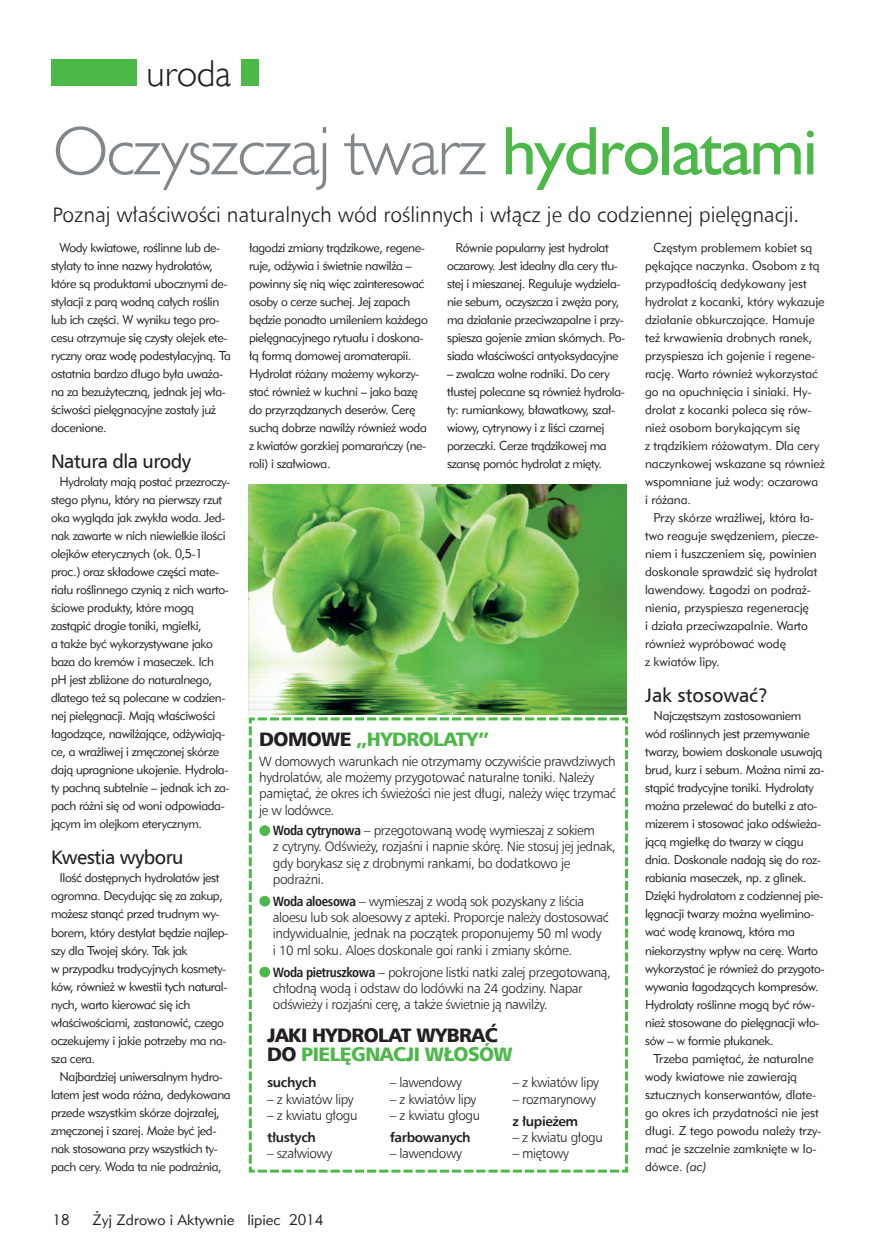
<style>
.page{position:relative;width:872px;height:1255px;background:#fff}
.page>*{position:absolute;margin:0;border:0;box-sizing:border-box;transform-origin:0 0}
.t1{font:69px "Humanst 521 Lt EU";letter-spacing:-.02em;color:#81868a}
.t2{font:37.5px "Humanst 521 Lt EU";color:#231f20}
.t3{font:21px "Humnst 777 Lt EU";color:#231f20}
.t4{font:19.5px/19.5px "Humnst 777 Blk EU";letter-spacing:-.03em;color:#231f20}
.t5{font:19.5px "Humnst 777 EU";letter-spacing:-.03em;color:#231f20}
.t6{font:19.5px "Humnst 777 Blk EU";letter-spacing:-.03em;color:#4cb848}
.t7{font:19.5px "Humnst 777 EU";letter-spacing:-.005em;color:#231f20}
.t8{font:15px "Geometric 415 Lt EU";color:#231f20}
.t9{font:13.5px/16.2px "Humnst 777 Lt EU";letter-spacing:-.03em;color:#231f20}
.t10{font:700 13.5px "Humnst 777 EU";letter-spacing:-.03em;color:#231f20}
.t11{font:12.75px/18px "Geometric 415 Lt EU";letter-spacing:-.03em;color:#231f20}
.t12{font:12.75px/18px "Geometric 415 Lt EU";letter-spacing:-.005em;color:#231f20}
.s1{font-family:"Humanst 521 EU";color:#4cb848}
.s2{color:#231f20}
.s3{color:#4cb848}
.s4{font-family:"Humnst 777 Cn EU";font-weight:700}
.s5{font-style:italic}
</style>
<div class="page">
<div style="left:51px;top:59px;width:85px;height:27px;background:#4cb848"></div>
<div style="left:241px;top:59px;width:17px;height:27px;background:#4cb848"></div>
<svg style="left:248px;top:717px;width:381px;height:456px"></svg>
<img style="left:249px;top:485px;width:377px;height:229px">
<h2 class="t2" style="left:147px;top:50px;width:86px">uroda</h2>
<h1 class="t1" style="left:53px;top:108px;width:766px">Oczyszczaj twarz <span class="s1">hydrolatami</span></h1>
<h3 class="t3" style="left:53px;top:202px;width:748px">Poznaj właściwości naturalnych wód roślinnych i włącz je do codziennej pielęgnacji.</h3>
<p class="t11" style="left:51px;top:238px;width:181px;text-indent:9px">Wody kwiatowe, roślinne lub de&shy;stylaty to inne nazwy hydrolatów, które są produktami ubocznymi de&shy;stylacji z parą wodną całych roślin lub ich części. W wyniku tego pro&shy;cesu otrzymuje się czysty olejek ete&shy;ryczny oraz wodę podestylacyjną. Ta ostatnia bardzo długo była uważa&shy;na za bezużyteczną, jednak jej wła&shy;ściwości pielęgnacyjne zostały już docenione.</p>
<h3 class="t5" style="left:51px;top:449px;width:141px">Natura dla urody</h3>
<p class="t11" style="left:51px;top:472px;width:181px;text-indent:9px">Hydrolaty mają postać przezroczy&shy;stego płynu, który na pierwszy rzut oka wygląda jak zwykła woda. Jed&shy;nak zawarte w nich niewielkie ilości olejków eterycznych (ok. 0,5-1 proc.) oraz składowe części mate&shy;riału roślinnego czynią z nich warto&shy;ściowe produkty, które mogą zastąpić drogie toniki, mgiełki,<br>a także być wykorzystywane jako baza do kremów i maseczek. Ich pH jest zbliżone do naturalnego, dlatego też są polecane w codzien&shy;nej pielęgnacji. Mają właściwości łagodzące, nawilżające, odżywiają&shy;ce, a wrażliwej i zmęczonej skórze dają upragnione ukojenie. Hydrola&shy;ty pachną subtelnie – jednak ich za&shy;pach różni się od woni odpowiada&shy;jącym im olejkom eterycznym.</p>
<h3 class="t5" style="left:51px;top:845px;width:134px">Kwestia wyboru</h3>
<p class="t11" style="left:51px;top:868px;width:179px;text-indent:9px">Ilość dostępnych hydrolatów jest ogromna. Decydując się za zakup, możesz stanąć przed trudnym wy&shy;borem, który destylat będzie najlep&shy;szy dla Twojej skóry. Tak jak<br>w przypadku tradycyjnych kosmety&shy;ków, również w kwestii tych natural&shy;nych, warto kierować się ich właściwościami, zastanowić, czego oczekujemy i jakie potrzeby ma na&shy;sza cera.</p>
<p class="t11" style="left:51px;top:1066px;width:181px;text-indent:9px">Najbardziej uniwersalnym hydro&shy;latem jest woda różna, dedykowana przede wszystkim skórze dojrzałej, zmęczonej i szarej. Może być jed&shy;nak stosowana przy wszystkich ty&shy;pach cery. Woda ta nie podrażnia,</p>
<p class="t11" style="left:249px;top:238px;width:180px">łagodzi zmiany trądzikowe, regene&shy;ruje, odżywia i świetnie nawilża – powinny się nią więc zainteresować osoby o cerze suchej. Jej zapach będzie ponadto umileniem każdego pielęgnacyjnego rytuału i doskona&shy;łą formą domowej aromaterapii.<br>Hydrolat różany możemy wykorzy&shy;stać również w kuchni – jako bazę do przyrządzanych deserów. Cerę suchą dobrze nawilży również woda z kwiatów gorzkiej pomarańczy (ne&shy;roli) i szałwiowa.</p>
<p class="t11" style="left:447px;top:238px;width:179px;text-indent:9px">Równie popularny jest hydrolat oczarowy. Jest idealny dla cery tłu&shy;stej i mieszanej. Reguluje wydziela&shy;nie sebum, oczyszcza i zwęża pory, ma działanie przeciwzapalne i przy&shy;spiesza gojenie zmian skórnych. Po&shy;siada właściwości antyoksydacyjne</p>
<p class="t11" style="left:447px;top:364px;width:179px">– zwalcza wolne rodniki. Do cery tłustej polecane są również hydrola&shy;ty: rumiankowy, bławatkowy, szał&shy;wiowy, cytrynowy i z liści czarnej porzeczki. Cerze trądzikowej ma szansę pomóc hydrolat z mięty.</p>
<h3 class="t6" style="left:259px;top:726px;width:231px"><span class="s2">DOMOWE</span> „HYDROLATY”</h3>
<p class="t9" style="left:259px;top:753px;width:358px">W domowych warunkach nie otrzymamy oczywiście prawdziwych hydrolatów, ale możemy przygotować naturalne toniki. Należy pamiętać, że okres ich świeżości nie jest długi, należy więc trzymać je w lodówce.</p>
<p class="t9" style="left:273px;top:822px;width:344px;text-indent:-14px"><span class="s3">●</span> <span class="s4">woda cytrynowa</span> – przegotowaną wodę wymieszaj z sokiem<br>z cytryny. Odświeży, rozjaśni i napnie skórę. Nie stosuj jej jednak, gdy borykasz się z drobnymi rankami, bo dodatkowo je podrażni.</p>
<p class="t9" style="left:273px;top:893px;width:337px;text-indent:-14px"><span class="s3">●</span> <span class="s4">woda aloesowa</span> – wymieszaj z wodą sok pozyskany z liścia aloesu lub sok aloesowy z apteki. Proporcje należy dostosować indywidualnie, jednak na początek proponujemy 50 ml wody<br>i 10 ml soku. Aloes doskonale goi ranki i zmiany skórne.</p>
<p class="t9" style="left:273px;top:964px;width:339px;text-indent:-14px"><span class="s3">●</span> <span class="s4">woda pietruszkowa</span> – pokrojone listki natki zalej przegotowaną, chłodną wodą i odstaw do lodówki na 24 godziny. Napar odświeży i rozjaśni cerę, a także świetnie ją nawilży.</p>
<h3 class="t4" style="left:267px;top:1024px;width:247px">JAKI HYDROLAT WYBRAĆ<br>DO <span class="s3">PIELĘGNACJI WŁOSÓW</span></h3>
<p class="t10" style="left:267px;top:1074px;width:51px">suchych</p>
<p class="t9" style="left:267px;top:1090px;width:88px">– z kwiatów lipy</p>
<p class="t9" style="left:267px;top:1106px;width:92px">– z kwiatu głogu</p>
<p class="t10" style="left:267px;top:1128px;width:50px">tłustych</p>
<p class="t9" style="left:267px;top:1145px;width:67px">– szałwiowy</p>
<p class="t9" style="left:390px;top:1074px;width:74px">– lawendowy</p>
<p class="t9" style="left:390px;top:1090px;width:88px">– z kwiatów lipy</p>
<p class="t9" style="left:390px;top:1106px;width:92px">– z kwiatu głogu</p>
<p class="t10" style="left:390px;top:1128px;width:82px">farbowanych</p>
<p class="t9" style="left:390px;top:1145px;width:74px">– lawendowy</p>
<p class="t9" style="left:512px;top:1074px;width:88px">– z kwiatów lipy</p>
<p class="t9" style="left:512px;top:1090px;width:85px">– rozmarynowy</p>
<p class="t10" style="left:512px;top:1112px;width:67px">z łupieżem</p>
<p class="t9" style="left:512px;top:1128px;width:92px">– z kwiatu głogu</p>
<p class="t9" style="left:512px;top:1145px;width:58px">– miętowy</p>
<p class="t8" style="left:53px;top:1210px;width:19px">18</p>
<p class="t8" style="left:92px;top:1210px;width:232px">Żyj Zdrowo i Aktywnie lipiec 2014</p>
<p class="t12" style="left:645px;top:238px;width:181px;text-indent:9px">Częstym problemem kobiet są pękające naczynka. Osobom z tą przypadłością dedykowany jest hydrolat z kocanki, który wykazuje działanie obkurczające. Hamuje też krwawienia drobnych ranek, przyspiesza ich gojenie i regene&shy;rację. Warto również wykorzystać go na opuchnięcia i siniaki. Hy&shy;drolat z kocanki poleca się rów&shy;nież osobom borykającym się<br>z trądzikiem różowatym. Dla cery naczynkowej wskazane są również wspomniane już wody: oczarowa<br>i różana.</p>
<p class="t12" style="left:645px;top:508px;width:175px;text-indent:9px">Przy skórze wrażliwej, która ła&shy;two reaguje swędzeniem, piecze&shy;niem i łuszczeniem się, powinien doskonale sprawdzić się hydrolat lawendowy. Łagodzi on podraż&shy;nienia, przyspiesza regenerację<br>i działa przeciwzapalnie. Warto również wypróbować wodę<br>z kwiatów lipy.</p>
<h3 class="t7" style="left:645px;top:683px;width:125px">Jak stosować?</h3>
<p class="t11" style="left:645px;top:706px;width:181px;text-indent:9px">Najczęstszym zastosowaniem wód roślinnych jest przemywanie twarzy, bowiem doskonale usuwają brud, kurz i sebum. Można nimi za&shy;stąpić tradycyjne toniki. Hydrolaty można przelewać do butelki z ato&shy;mizerem i stosować jako odświeża&shy;jącą mgiełkę do twarzy w ciągu dnia. Doskonale nadają się do roz&shy;rabiania maseczek, np. z glinek.<br>Dzięki hydrolatom z codziennej pie&shy;lęgnacji twarzy można wyelimino&shy;wać wodę kranową, która ma niekorzystny wpływ na cerę. Warto wykorzystać je również do przygoto&shy;wywania łagodzących kompresów.<br>Hydrolaty roślinne mogą być rów&shy;nież stosowane do pielęgnacji wło&shy;sów – w formie płukanek.</p>
<p class="t12" style="left:645px;top:1048px;width:178px;text-indent:9px">Trzeba pamiętać, że naturalne wody kwiatowe nie zawierają sztucznych konserwantów, dlate&shy;go okres ich przydatności nie jest długi. Z tego powodu należy trzy&shy;mać je szczelnie zamknięte w lo&shy;dówce. <span class="s5">(ac)</span></p>
</div>
